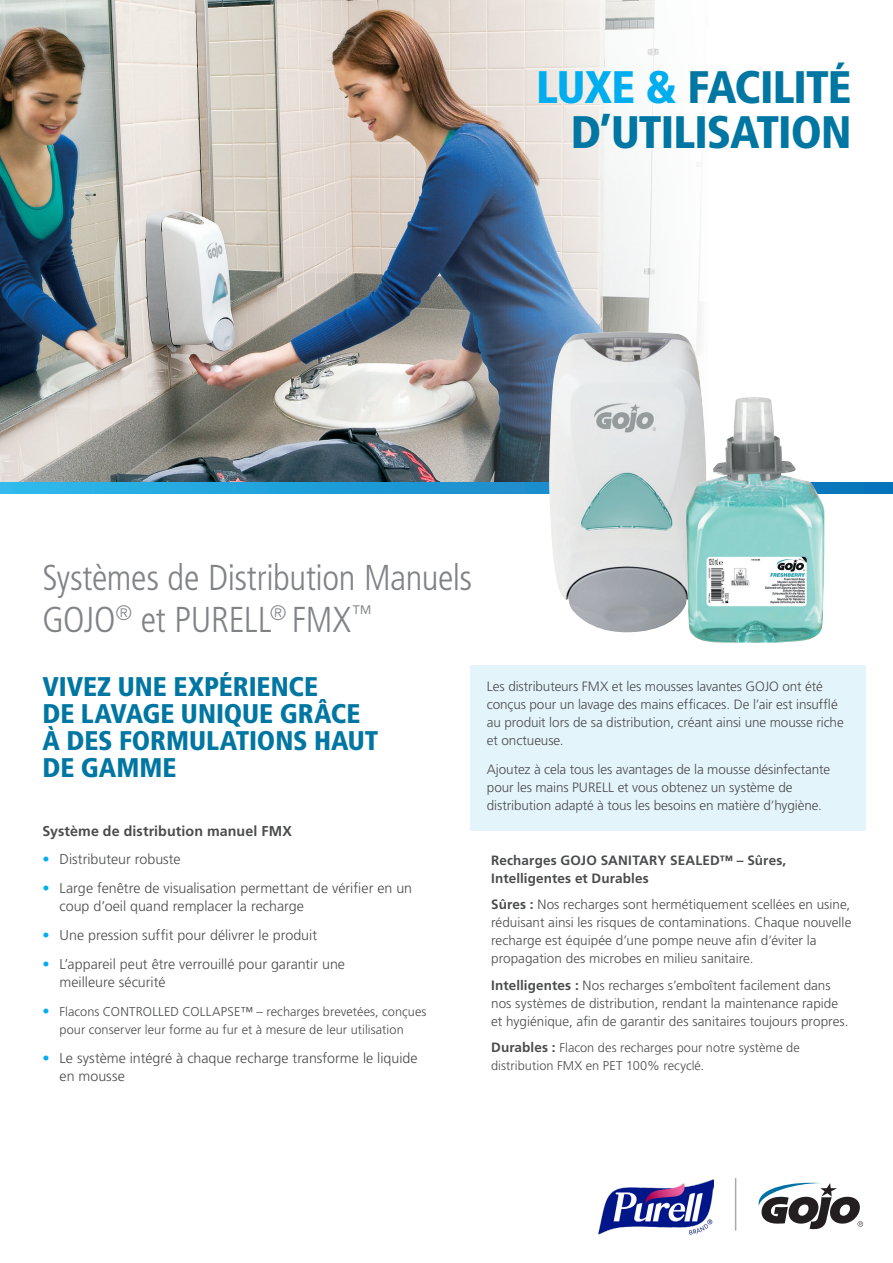
<style>
.page{position:relative;width:893px;height:1263px;background:#fff}
.page>*{position:absolute;margin:0;border:0;box-sizing:border-box;transform-origin:0 0}
.t1{font:900 condensed 45.6px/45.6px "Frutiger LT Std";letter-spacing:-.02em;color:#0076a3;text-align:right}
.t2{font:300 condensed 36px/41.8px "Frutiger LT Std";letter-spacing:-.01em;color:#808285}
.t3{font:900 condensed 27px "Frutiger LT Std";letter-spacing:-.005em;color:#0076a3}
.t4{font:300 14.25px/18px "Frutiger LT Std";color:#4b4c4d}
.t5{font:700 14.25px "Frutiger LT Std";letter-spacing:.01em;color:#4b4c4d}
.t6{font:300 13.5px/18px "Frutiger LT Std";color:#4b4c4d}
.t7{font:700 13.5px/18px "Frutiger LT Std";letter-spacing:.01em;color:#4b4c4d}
.t8{font:300 12.75px/18px "Frutiger LT Std";letter-spacing:.005em;color:#4b4c4d}
.s1{color:#00aeef}
.s2{font-size:14.25px;color:#00aeef}
.s3{font-weight:700}
.s4{font-weight:700;font-size:13.5px}
.s5{font-size:13.5px}
</style>
<div class="page">
<hr style="left:735px;top:1178px;width:1px;height:52px;background:#a8a9ad">
<svg style="left:759px;top:1183px;width:104px;height:46px"></svg>
<img style="left:0;top:0;width:701px;height:483px">
<svg style="left:0;top:483px;width:893px;height:10px;background:#1f9dd7"></svg>
<img style="left:549px;top:332px;width:153px;height:300px">
<img style="left:686px;top:397px;width:138px;height:245px">
<div style="left:470px;top:665px;width:395px;height:166px;background:#e4f4fb"></div>
<img style="left:598px;top:1179px;width:116px;height:55px">
<p class="t1" style="left:536px;top:64px;width:317px"><span class="s1">LUXE &amp;</span> FACILITÉ<br>D’UTILISATION</p>
<p class="t2" style="left:43px;top:558px;width:431px">Systèmes de Distribution Manuels<br>GOJO<sup>®</sup> et PURELL<sup>®</sup> FMX<sup>™</sup></p>
<p class="t3" style="left:43px;top:671px;width:277px">VIVEZ UNE EXPÉRIENCE</p>
<p class="t3" style="left:43px;top:698px;width:319px">DE LAVAGE UNIQUE GRÂCE</p>
<p class="t3" style="left:43px;top:725px;width:337px">À DES FORMULATIONS HAUT</p>
<p class="t3" style="left:43px;top:752px;width:135px">DE GAMME</p>
<p class="t5" style="left:43px;top:822px;width:251px">Système de distribution manuel FMX</p>
<p class="t4" style="left:43px;top:851px;width:140px"><span class="s1">•</span> Distributeur robuste</p>
<p class="t4" style="left:60px;top:879px;width:354px;text-indent:-17px"><span class="s1">•</span> Large fenêtre de visualisation permettant de vérifier en un coup d’oeil quand remplacer la recharge</p>
<p class="t4" style="left:43px;top:926px;width:276px"><span class="s1">•</span> Une pression suffit pour délivrer le produit</p>
<p class="t4" style="left:60px;top:955px;width:287px;text-indent:-17px"><span class="s1">•</span> L’appareil peut être verrouillé pour garantir une meilleure sécurité</p>
<p class="t8" style="left:43px;top:1002px;width:386px;text-align:center"><span class="s2">•</span> Flacons CONTROLLED COLLAPSE™ – recharges brevetées, conçues pour conserver leur forme au fur et à mesure de leur utilisation</p>
<p class="t4" style="left:60px;top:1049px;width:360px;text-indent:-17px"><span class="s1">•</span> Le système intégré à chaque recharge transforme le liquide en mousse</p>
<p class="t6" style="left:487px;top:678px;width:358px">Les distributeurs FMX et les mousses lavantes GOJO ont été conçus pour un lavage des mains efficaces. De l’air est insufflé au produit lors de sa distribution, créant ainsi une mousse riche et onctueuse.</p>
<p class="t6" style="left:487px;top:761px;width:345px">Ajoutez à cela tous les avantages de la mousse désinfectante pour les mains PURELL et vous obtenez un système de distribution adapté à tous les besoins en matière d’hygiène.</p>
<p class="t7" style="left:491px;top:851px;width:297px">Recharges GOJO SANITARY SEALED™ – Sûres,<br>Intelligentes et Durables</p>
<p class="t6" style="left:491px;top:896px;width:362px"><span class="s3">Sûres :</span> Nos recharges sont hermétiquement scellées en usine, réduisant ainsi les risques de contaminations. Chaque nouvelle recharge est équipée d’une pompe neuve afin d’éviter la propagation des microbes en milieu sanitaire.</p>
<p class="t6" style="left:491px;top:976px;width:359px"><span class="s3">Intelligentes :</span> Nos recharges s’emboîtent facilement dans nos systèmes de distribution, rendant la maintenance rapide et hygiénique, afin de garantir des sanitaires toujours propres.</p>
<p class="t8" style="left:491px;top:1039px;width:310px"><span class="s4">Durables :</span> Flacon des recharges pour notre système de distribution FMX en PET 100% recyclé<span class="s5">.</span></p>
</div>
